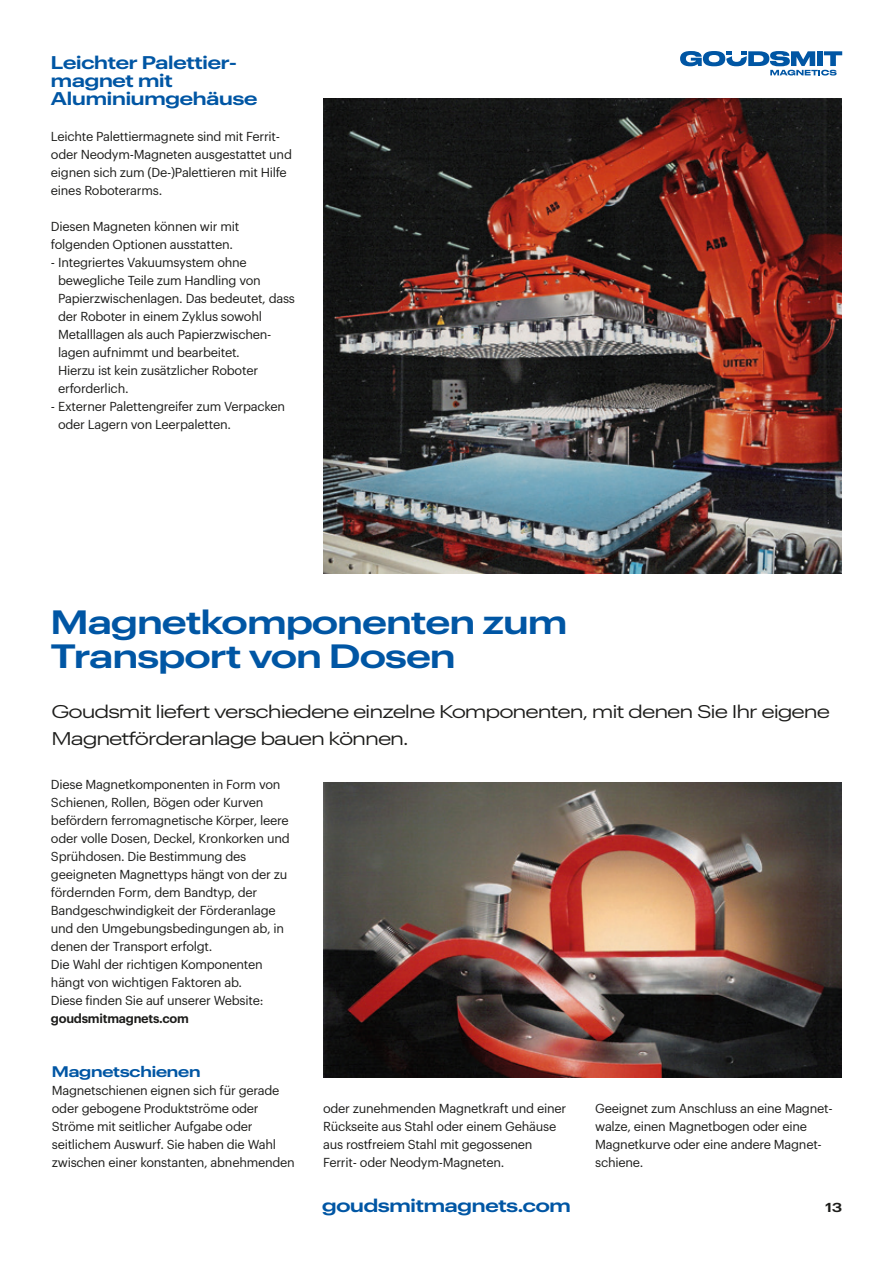
<style>
.page{position:relative;width:893px;height:1263px;background:#fff}
.page>*{position:absolute;margin:0;border:0;box-sizing:border-box;transform-origin:0 0}
.t1{font:600 33px/34.5px "Graphik Wide";letter-spacing:-.01em;color:#0056a4}
.t2{font:18px/27px "Graphik Wide";letter-spacing:-.02em;color:#1d1d1b}
.t3{font:600 18px/18px "Graphik Wide";letter-spacing:-.01em;color:#0056a4}
.t4{font:600 15px "Graphik Wide";letter-spacing:-.01em;color:#0056a4}
.t5{font:12.75px/18px "Graphik LC";letter-spacing:-.02em;color:#1d1d1b}
.t6{font:600 12.75px "Graphik LC";letter-spacing:-.02em;color:#1d1d1b}
.t7{font:600 12.75px "Graphik Wide";color:#1d1d1b}
</style>
<div class="page">
<img style="left:323px;top:99px;width:519px;height:474px">
<img style="left:323px;top:783px;width:519px;height:294px">
<svg style="left:680px;top:51px;width:162px;height:25px"></svg>
<p class="t3" style="left:51px;top:52px;width:208px">Leichter Palettier&shy;magnet mit<br>Aluminiumgehäuse</p>
<p class="t5" style="left:51px;top:126px;width:242px">Leichte Palettiermagnete sind mit Ferrit&shy;oder Neodym-Magneten ausgestattet und eignen sich zum (De-)Palettieren mit Hilfe eines Roboterarms.</p>
<p class="t5" style="left:51px;top:216px;width:190px">Diesen Magneten können wir mit folgenden Optionen ausstatten.</p>
<p class="t5" style="left:58px;top:252px;width:238px;text-indent:-7px">- Integriertes Vakuumsystem ohne bewegliche Teile zum Handling von Papierzwischenlagen. Das bedeutet, dass der Roboter in einem Zyklus sowohl Metalllagen als auch Papierzwischen&shy;lagen aufnimmt und bearbeitet.<br>Hierzu ist kein zusätzlicher Roboter erforderlich.</p>
<p class="t5" style="left:58px;top:396px;width:229px;text-indent:-7px">- Externer Palettengreifer zum Verpacken oder Lagern von Leerpaletten.</p>
<p class="t1" style="left:51px;top:601px;width:518px">Magnetkomponenten zum<br>Transport von Dosen</p>
<p class="t2" style="left:52px;top:696px;width:779px">Goudsmit liefert verschiedene einzelne Komponenten, mit denen Sie Ihr eigene<br>Magnetförderanlage bauen können.</p>
<p class="t5" style="left:51px;top:774px;width:240px">Diese Magnetkomponenten in Form von Schienen, Rollen, Bögen oder Kurven befördern ferromagnetische Körper, leere oder volle Dosen, Deckel, Kronkorken und Sprühdosen. Die Bestimmung des geeigneten Magnettyps hängt von der zu fördernden Form, dem Bandtyp, der Bandgeschwindigkeit der Förderanlage und den Umgebungsbedingungen ab, in denen der Transport erfolgt.</p>
<p class="t5" style="left:51px;top:954px;width:213px">Die Wahl der richtigen Komponenten hängt von wichtigen Faktoren ab.</p>
<p class="t5" style="left:51px;top:990px;width:214px">Diese finden Sie auf unserer Website:</p>
<p class="t6" style="left:51px;top:1009px;width:139px">goudsmitmagnets.com</p>
<p class="t4" style="left:52px;top:1060px;width:150px">Magnetschienen</p>
<p class="t5" style="left:52px;top:1080px;width:244px">Magnetschienen eignen sich für gerade oder gebogene Produktströme oder Ströme mit seitlicher Aufgabe oder seitlichem Auswurf. Sie haben die Wahl zwischen einer konstanten, abnehmenden</p>
<p class="t5" style="left:323px;top:1098px;width:245px">oder zunehmenden Magnetkraft und einer Rückseite aus Stahl oder einem Gehäuse aus rostfreiem Stahl mit gegossenen Ferrit- oder Neodym-Magneten.</p>
<p class="t5" style="left:595px;top:1098px;width:239px">Geeignet zum Anschluss an eine Magnet&shy;walze, einen Magnetbogen oder eine<br>Magnetkurve oder eine andere Magnet&shy;schiene.</p>
<p class="t3" style="left:322px;top:1195px;width:250px">goudsmitmagnets.com</p>
<p class="t7" style="left:825px;top:1197px;width:18px">13</p>
</div>
